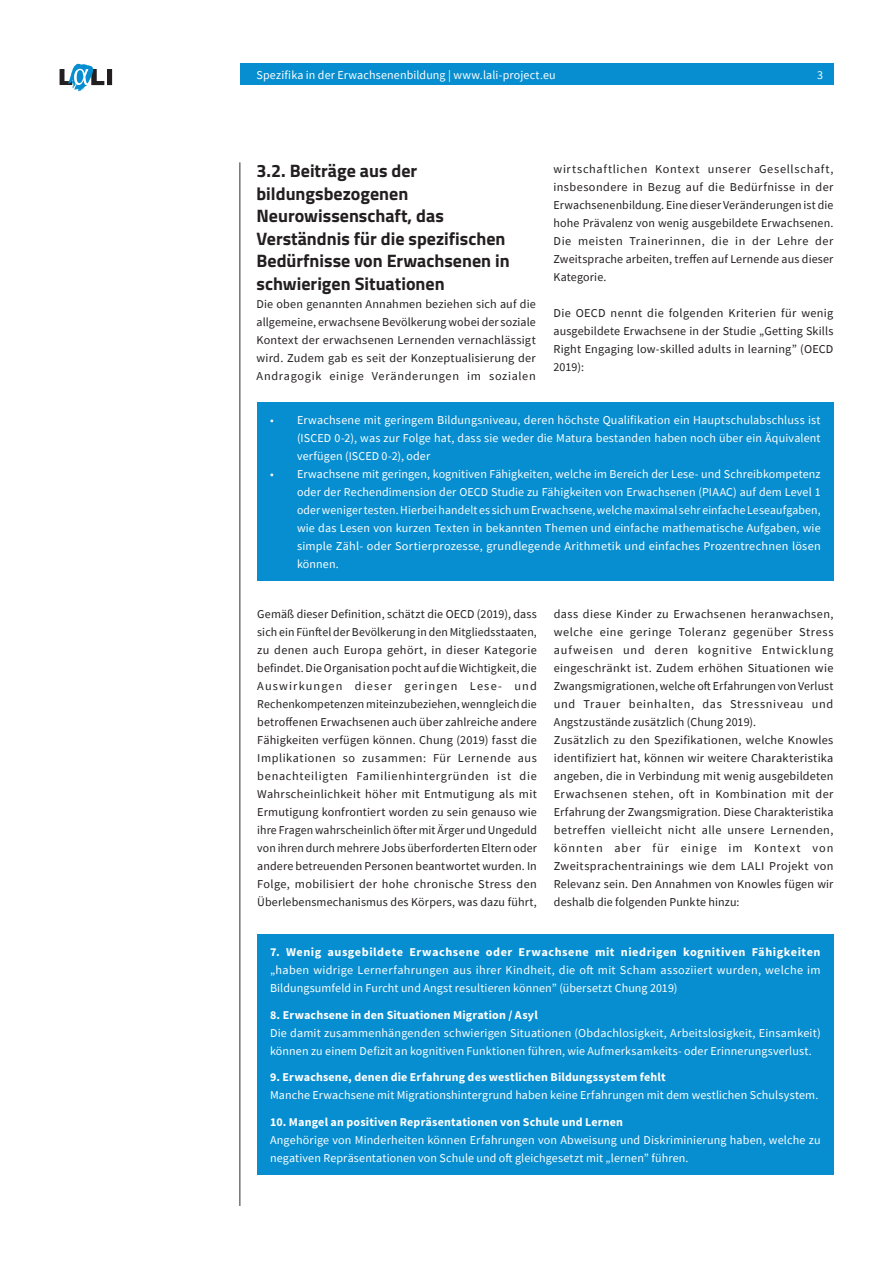
<style>
.page{position:relative;width:893px;height:1263px;background:#fff}
.page>*{position:absolute;margin:0;border:0;box-sizing:border-box;transform-origin:0 0}
.t1{font:700 18px/22.5px "Titillium";color:#231f20}
.t2{font:12px/18px "Source Sans Pro";letter-spacing:.025em;color:#231f20;text-align:justify}
.t3{font:12px/18px "Source Sans Pro";letter-spacing:.015em;color:#fff}
.t4{font:700 12px "Source Sans Pro";letter-spacing:.015em;color:#fff}
.t5{font:700 12px "Source Sans Pro";letter-spacing:.04em;color:#fff}
</style>
<div class="page">
<div style="left:240px;top:64px;width:593px;height:21px;background:#068ed0"></div>
<svg style="left:60px;top:64px;width:52px;height:27px"></svg>
<hr style="left:239px;top:162px;width:1px;height:1044px;background:#2c2f30">
<div style="left:257px;top:934px;width:576px;height:240px;background:#068ed0"></div>
<div style="left:257px;top:402px;width:576px;height:179px;background:#068ed0"></div>
<p class="t3" style="left:256px;top:66px;width:301px">Spezifika in der Erwachsenenbildung | www.lali-project.eu</p>
<p class="t3" style="left:817px;top:66px;width:7px">3</p>
<h1 class="t1" style="left:256px;top:159px;width:255px">3.2. Beiträge aus der bildungsbezogenen<br>Neurowissenschaft, das<br>Verständnis für die spezifischen<br>Bedürfnisse von Erwachsenen in schwierigen Situationen</h1>
<p class="t2" style="left:256px;top:295px;width:281px">Die oben genannten Annahmen beziehen sich auf die allgemeine, erwachsene Bevölkerung wobei der soziale Kontext der erwachsenen Lernenden vernachlässigt wird. Zudem gab es seit der Konzeptualisierung der Andragogik einige Veränderungen im sozialen</p>
<p class="t2" style="left:554px;top:160px;width:281px">wirtschaftlichen Kontext unserer Gesellschaft, insbesondere in Bezug auf die Bedürfnisse in der Erwachsenenbildung. Eine dieser Veränderungen ist die hohe Prävalenz von wenig ausgebildete Erwachsenen.<br>Die meisten Trainerinnen, die in der Lehre der Zweitsprache arbeiten, treffen auf Lernende aus dieser Kategorie.</p>
<p class="t2" style="left:554px;top:304px;width:281px">Die OECD nennt die folgenden Kriterien für wenig ausgebildete Erwachsene in der Studie „Getting Skills Right Engaging low-skilled adults in learning” (OECD 2019):</p>
<p class="t3" style="left:297px;top:411px;width:525px;text-align:justify;text-indent:-27px">• Erwachsene mit geringem Bildungsniveau, deren höchste Qualifikation ein Hauptschulabschluss ist (ISCED 0-2), was zur Folge hat, dass sie weder die Matura bestanden haben noch über ein Äquivalent verfügen (ISCED 0-2), oder</p>
<p class="t3" style="left:297px;top:465px;width:525px;text-align:justify;text-indent:-27px">• Erwachsene mit geringen, kognitiven Fähigkeiten, welche im Bereich der Lese- und Schreibkompetenz oder der Rechendimension der OECD Studie zu Fähigkeiten von Erwachsenen (PIAAC) auf dem Level 1 oder weniger testen. Hierbei handelt es sich um Erwachsene, welche maximal sehr einfache Leseaufgaben, wie das Lesen von kurzen Texten in bekannten Themen und einfache mathematische Aufgaben, wie simple Zähl- oder Sortierprozesse, grundlegende Arithmetik und einfaches Prozentrechnen lösen können.</p>
<p class="t2" style="left:257px;top:605px;width:281px">Gemäß dieser Definition, schätzt die OECD (2019), dass sich ein Fünftel der Bevölkerung in den Mitgliedsstaaten, zu denen auch Europa gehört, in dieser Kategorie befindet. Die Organisation pocht auf die Wichtigkeit, die Auswirkungen dieser geringen Lese- und Rechenkompetenzen miteinzubeziehen, wenngleich die betroffenen Erwachsenen auch über zahlreiche andere Fähigkeiten verfügen können. Chung (2019) fasst die Implikationen so zusammen: Für Lernende aus benachteiligten Familienhintergründen ist die Wahrscheinlichkeit höher mit Entmutigung als mit Ermutigung konfrontiert worden zu sein genauso wie ihre Fragen wahrscheinlich öfter mit Ärger und Ungeduld von ihren durch mehrere Jobs überforderten Eltern oder andere betreuenden Personen beantwortet wurden. In Folge, mobilisiert der hohe chronische Stress den Überlebensmechanismus des Körpers, was dazu führt,</p>
<p class="t2" style="left:554px;top:605px;width:281px;text-align:left">dass diese Kinder zu Erwachsenen heranwachsen, welche eine geringe Toleranz gegenüber Stress aufweisen und deren kognitive Entwicklung eingeschränkt ist. Zudem erhöhen Situationen wie Zwangsmigrationen, welche oft Erfahrungen von Verlust und Trauer beinhalten, das Stressniveau und Angstzustände zusätzlich (Chung 2019).<br>Zusätzlich zu den Spezifikationen, welche Knowles identifiziert hat, können wir weitere Charakteristika angeben, die in Verbindung mit wenig ausgebildeten Erwachsenen stehen, oft in Kombination mit der Erfahrung der Zwangsmigration. Diese Charakteristika betreffen vielleicht nicht alle unsere Lernenden, könnten aber für einige im Kontext von Zweitsprachentrainings wie dem LALI Projekt von Relevanz sein. Den Annahmen von Knowles fügen wir deshalb die folgenden Punkte hinzu:</p>
<p class="t5" style="left:270px;top:944px;width:552px">7. Wenig ausgebildete Erwachsene oder Erwachsene mit niedrigen kognitiven Fähigkeiten</p>
<p class="t3" style="left:270px;top:961px;width:552px">„haben widrige Lernerfahrungen aus ihrer Kindheit, die oft mit Scham assoziiert wurden, welche im<br>Bildungsumfeld in Furcht und Angst resultieren können” (übersetzt Chung 2019)</p>
<p class="t4" style="left:270px;top:1007px;width:269px">8. Erwachsene in den Situationen Migration / Asyl</p>
<p class="t3" style="left:270px;top:1023px;width:552px">Die damit zusammenhängenden schwierigen Situationen (Obdachlosigkeit, Arbeitslosigkeit, Einsamkeit) können zu einem Defizit an kognitiven Funktionen führen, wie Aufmerksamkeits- oder Erinnerungsverlust.</p>
<p class="t4" style="left:270px;top:1069px;width:397px">9. Erwachsene, denen die Erfahrung des westlichen Bildungssystem fehlt</p>
<p class="t3" style="left:270px;top:1086px;width:550px">Manche Erwachsene mit Migrationshintergrund haben keine Erfahrungen mit dem westlichen Schulsystem.</p>
<p class="t4" style="left:270px;top:1114px;width:355px">10. Mangel an positiven Repräsentationen von Schule und Lernen</p>
<p class="t3" style="left:270px;top:1130px;width:552px">Angehörige von Minderheiten können Erfahrungen von Abweisung und Diskriminierung haben, welche zu negativen Repräsentationen von Schule und oft gleichgesetzt mit „lernen” führen.</p>
</div>
